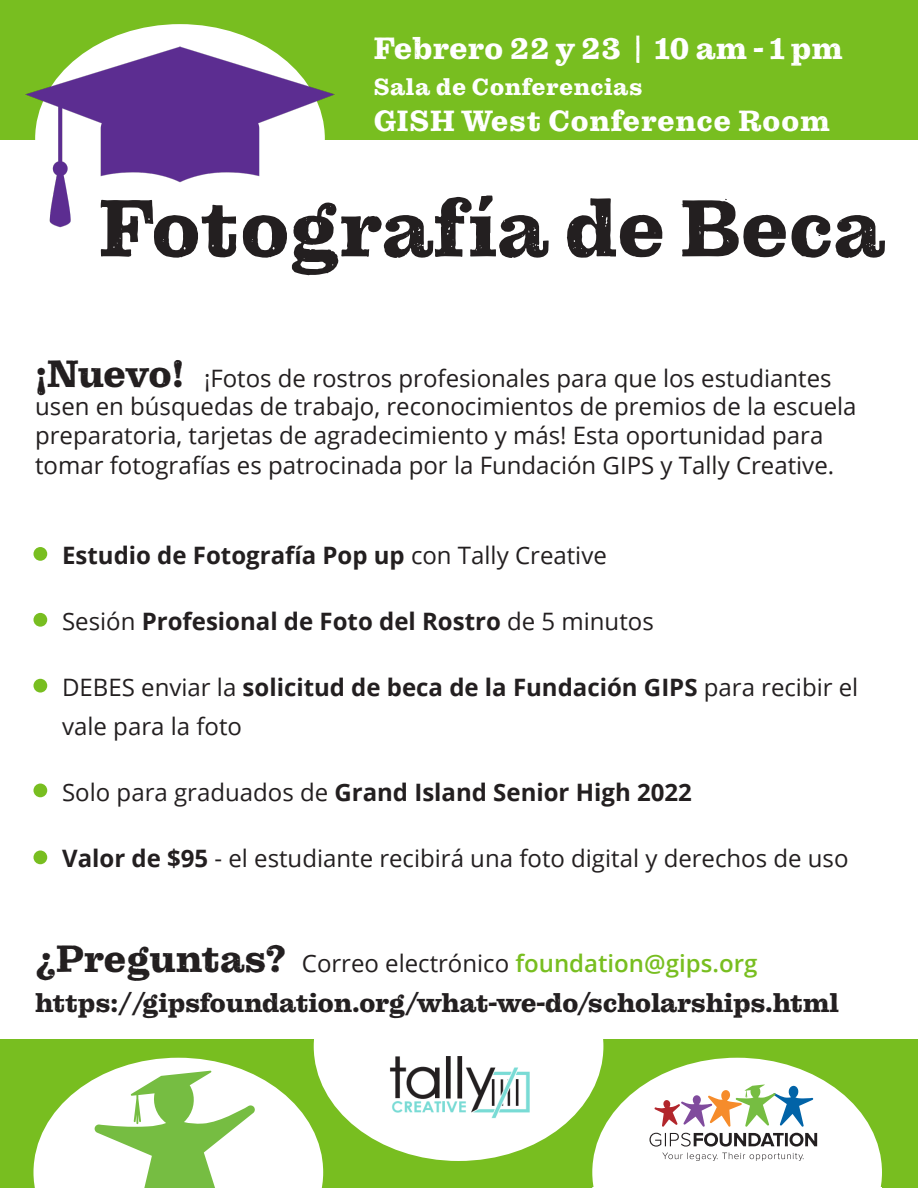
<style>
.page{position:relative;width:918px;height:1188px;background:#fff}
.page>*{position:absolute;margin:0;border:0;box-sizing:border-box;transform-origin:0 0}
.t1{font:82.5px "Pulpo Rust 100";letter-spacing:-.01em;color:#231f20}
.t2{font:31.5px "Pulpo Rust 100";color:#fff}
.t3{font:30px "Pulpo Rust 100";letter-spacing:.02em;color:#fff}
.t4{font:27px "Pulpo Rust 100";letter-spacing:-.015em;color:#231f20}
.t5{font:24px/29.2px "Open Sans";color:#231f20}
.t6{font:700 24px "Open Sans";color:#231f20}
.t7{font:600 24px "Open Sans";color:#78be20}
.t8{font:24px "Pulpo Rust 100";letter-spacing:.02em;color:#fff}
.s1{font-family:"Pulpo Rust 100";font-size:39px}
.s2{font-weight:400}
.s3{font-weight:700}
.s4{font-family:"Pulpo Rust 100";font-weight:400;font-size:39px;color:#231f20}
.s5{font-weight:400;color:#231f20}
</style>
<div class="page">
<div style="left:0;top:0;width:918px;height:139px;background:#78be20"></div>
<div style="left:35px;top:24px;width:290px;height:229px;background:#fff;border-radius:50%"></div>
<img style="left:19px;top:36px;width:322px;height:192px">
<div style="left:0;top:1040px;width:918px;height:147px;background:#78be20"></div>
<svg style="left:592px;top:1058px;width:290px;height:130px"></svg>
<div style="left:33px;top:547px;width:14px;height:14px;background:#78be20;border-radius:50%"></div>
<div style="left:33px;top:613px;width:14px;height:14px;background:#78be20;border-radius:50%"></div>
<div style="left:33px;top:679px;width:14px;height:14px;background:#78be20;border-radius:50%"></div>
<div style="left:33px;top:784px;width:14px;height:13px;background:#78be20;border-radius:50%"></div>
<div style="left:33px;top:850px;width:14px;height:14px;background:#78be20;border-radius:50%"></div>
<div style="left:314px;top:932px;width:289px;height:229px;background:#fff;border-radius:50%"></div>
<svg style="left:33px;top:1058px;width:290px;height:130px"></svg>
<img style="left:390px;top:1056px;width:140px;height:63px">
<p class="t2" style="left:374px;top:30px;width:471px">Febrero 22 y 23 | 10 am - 1 pm</p>
<p class="t8" style="left:374px;top:73px;width:271px">Sala de Conferencias</p>
<p class="t3" style="left:374px;top:103px;width:458px">GISH West Conference Room</p>
<p class="t1" style="left:99px;top:179px;width:789px">Fotografía de Beca</p>
<p class="t5" style="left:35px;top:363px;width:823px"><span class="s1">¡Nuevo!</span> ¡Fotos de rostros profesionales para que los estudiantes usen en búsquedas de trabajo, reconocimientos de premios de la escuela preparatoria, tarjetas de agradecimiento y más! Esta oportunidad para tomar fotografías es patrocinada por la Fundación GIPS y Tally Creative.</p>
<p class="t6" style="left:35px;top:538px;width:573px">• Estudio de Fotografía Pop up <span class="s2">con Tally Creative</span></p>
<p class="t6" style="left:35px;top:604px;width:620px"><span class="s2">• Sesión</span> Profesional de Foto del Rostro <span class="s2">de 5 minutos</span></p>
<p class="t5" style="left:62px;top:667px;width:798px;line-height:39px;text-indent:-27px">• DEBES enviar la <span class="s3">solicitud de beca de la Fundación GIPS</span> para recibir el vale para la foto</p>
<p class="t6" style="left:35px;top:775px;width:658px"><span class="s2">• Solo para graduados de</span> Grand Island Senior High 2022</p>
<p class="t5" style="left:35px;top:843px;width:815px"><span class="s3">• Valor de $95</span> - el estudiante recibirá una foto digital y derechos de uso</p>
<p class="t7" style="left:35px;top:947px;width:724px"><span class="s4">¿Preguntas?</span> <span class="s5">Correo electrónico</span> foundation@gips.org</p>
<p class="t4" style="left:35px;top:986px;width:805px">https://gipsfoundation.org/what-we-do/scholarships.html</p>
</div>
